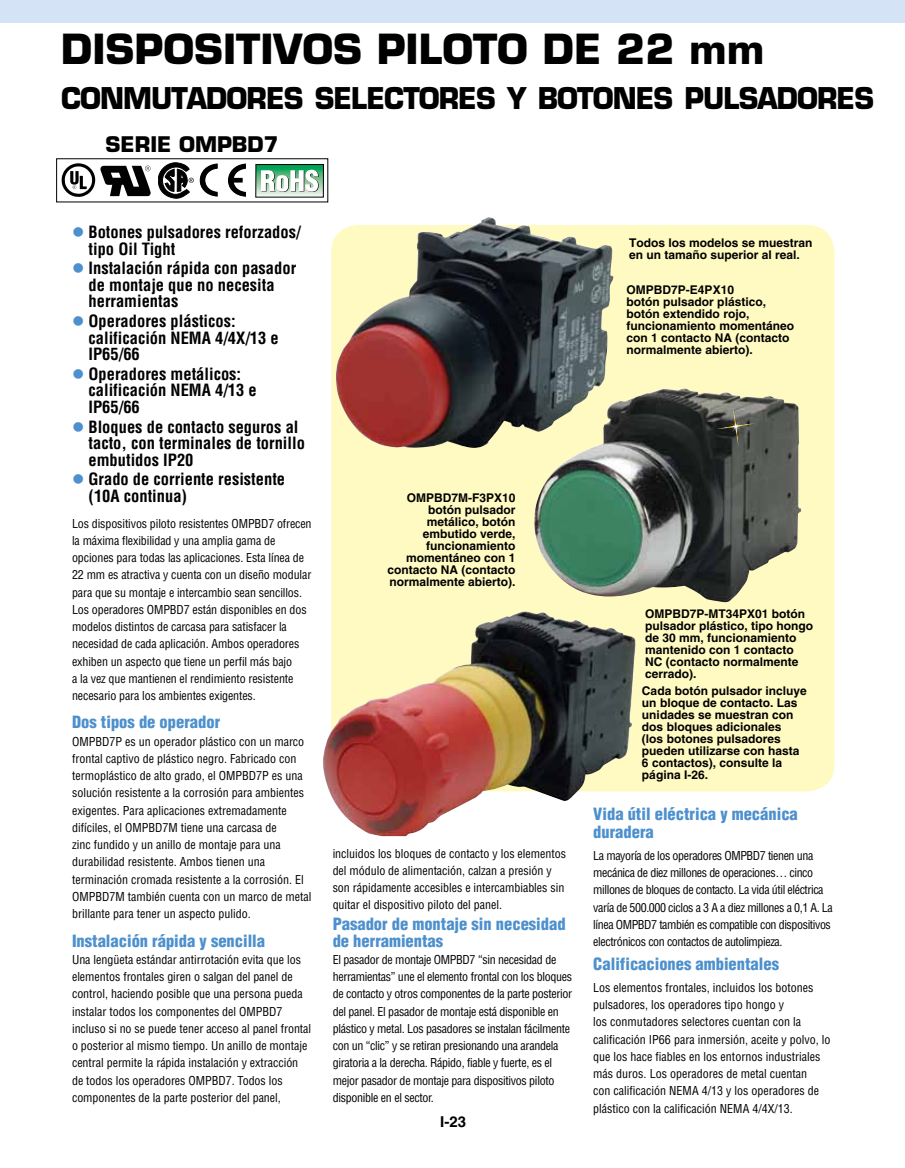
<style>
.page{position:relative;width:905px;height:1168px;background:#fff}
.page>*{position:absolute;margin:0;border:0;box-sizing:border-box;transform-origin:0 0}
.t1{font:700 40.5px "Eurostile CE";color:#000}
.t2{font:700 29.25px "Eurostile CE";letter-spacing:-.035em;color:#000;scale:.94 1}
.t3{font:700 21px "Eurostile CE";color:#000}
.t4{font:700 condensed 16.5px/16.5px "Helvetica";color:#000}
.t5{font:900 condensed 16.5px/16.5px "Helvetica";color:#4d90cd}
.t6{font:700 15px "Helvetica";color:#000}
.t7{font:condensed 12px/17.2px "Helvetica";letter-spacing:-.005em;color:#000}
.t8{font:700 12px/12px "Helvetica";color:#000}
.t9{font:condensed 12px/17.2px "Helvetica";letter-spacing:-.025em;color:#000}
.t10{font:condensed 12px/17.2px "Helvetica";letter-spacing:-.035em;color:#000}
.s1{color:#4d90cd}
</style>
<div class="page">
<svg style="left:331px;top:225px;width:503px;height:566px;background:#e1deb0"></svg>
<img style="left:534px;top:389px;width:218px;height:213px">
<svg style="left:716px;top:408px;width:38px;height:38px"></svg>
<div style="left:0;top:0;width:904px;height:22px;background:#d4e3f5"></div>
<img style="left:323px;top:611px;width:249px;height:225px">
<img style="left:336px;top:220px;width:215px;height:228px">
<svg style="left:62px;top:163px;width:89px;height:34px"></svg>
<svg style="left:257px;top:166px;width:65px;height:29px"></svg>
<div style="left:255px;top:164px;width:69px;height:33px;border:1px solid #000"></div>
<svg style="left:261px;top:170px;width:58px;height:22px"></svg>
<svg style="left:158px;top:163px;width:88px;height:35px"></svg>
<h1 class="t1" style="left:61px;top:25px;width:704px">DISPOSITIVOS PILOTO de 22 mm</h1>
<h2 class="t2" style="left:61px;top:80px;width:866px">CONMUTADORES SELECTORES Y BOTONES PULSADORES</h2>
<h3 class="t3" style="left:105px;top:131px;width:175px">SERIE OMPBD7</h3>
<h3 class="t4" style="left:88px;top:224px;width:214px;text-indent:-16px"><span class="s1">●</span> Botones pulsadores reforzados/ tipo Oil Tight</h3>
<h3 class="t4" style="left:88px;top:260px;width:209px;text-indent:-16px"><span class="s1">●</span> Instalación rápida con pasador de montaje que no necesita herramientas</h3>
<h3 class="t4" style="left:88px;top:313px;width:192px;text-indent:-16px"><span class="s1">●</span> Operadores plásticos: calificación NEMA 4/4X/13 e<br>IP65/66</h3>
<h3 class="t4" style="left:88px;top:366px;width:170px;text-indent:-16px"><span class="s1">●</span> Operadores metálicos: calificación NEMA 4/13 e<br>IP65/66</h3>
<h3 class="t4" style="left:88px;top:418px;width:218px;text-indent:-16px"><span class="s1">●</span> Bloques de contacto seguros al tacto, con terminales de tornillo embutidos IP20</h3>
<h3 class="t4" style="left:88px;top:471px;width:198px;text-indent:-16px"><span class="s1">●</span> Grado de corriente resistente (10A continua)</h3>
<p class="t7" style="left:72px;top:514px;width:241px">Los dispositivos piloto resistentes OMPBD7 ofrecen la máxima flexibilidad y una amplia gama de opciones para todas las aplicaciones. Esta línea de 22 mm es atractiva y cuenta con un diseño modular para que su montaje e intercambio sean sencillos.<br>Los operadores OMPBD7 están disponibles en dos modelos distintos de carcasa para satisfacer la necesidad de cada aplicación. Ambos operadores exhiben un aspecto que tiene un perfil más bajo<br>a la vez que mantienen el rendimiento resistente necesario para los ambientes exigentes.</p>
<h3 class="t5" style="left:72px;top:714px;width:150px">Dos tipos de operador</h3>
<p class="t7" style="left:72px;top:732px;width:241px">OMPBD7P es un operador plástico con un marco frontal captivo de plástico negro. Fabricado con termoplástico de alto grado, el OMPBD7P es una solución resistente a la corrosión para ambientes exigentes. Para aplicaciones extremadamente difíciles, el OMPBD7M tiene una carcasa de<br>zinc fundido y un anillo de montaje para una durabilidad resistente. Ambos tienen una terminación cromada resistente a la corrosión. El OMPBD7M también cuenta con un marco de metal brillante para tener un aspecto pulido.</p>
<h3 class="t5" style="left:72px;top:932px;width:194px">Instalación rápida y sencilla</h3>
<p class="t7" style="left:72px;top:951px;width:241px">Una lengüeta estándar antirrotación evita que los elementos frontales giren o salgan del panel de control, haciendo posible que una persona pueda instalar todos los componentes del OMPBD7 incluso si no se puede tener acceso al panel frontal o posterior al mismo tiempo. Un anillo de montaje central permite la rápida instalación y extracción de todos los operadores OMPBD7. Todos los componentes de la parte posterior del panel,</p>
<p class="t8" style="left:629px;top:236px;width:185px">Todos los modelos se muestran en un tamaño superior al real.</p>
<p class="t8" style="left:626px;top:284px;width:169px">OMPBD7P-E4PX10<br>botón pulsador plástico, botón extendido rojo, funcionamiento momentáneo con 1 contacto NA (contacto normalmente abierto).</p>
<p class="t8" style="left:387px;top:492px;width:130px;text-align:right">OMPBD7M-F3PX10 botón pulsador metálico, botón embutido verde, funcionamiento momentáneo con 1 contacto NA (contacto normalmente abierto).</p>
<p class="t7" style="left:333px;top:844px;width:235px">incluidos los bloques de contacto y los elementos del módulo de alimentación, calzan a presión y son rápidamente accesibles e intercambiables sin quitar el dispositivo piloto del panel.</p>
<h3 class="t5" style="left:333px;top:916px;width:234px">Pasador de montaje sin necesidad de herramientas</h3>
<p class="t9" style="left:333px;top:951px;width:241px">El pasador de montaje OMPBD7 “sin necesidad de herramientas” une el elemento frontal con los bloques de contacto y otros componentes de la parte posterior del panel. El pasador de montaje está disponible en plástico y metal. Los pasadores se instalan fácilmente con un “clic” y se retiran presionando una arandela giratoria a la derecha. Rápido, fiable y fuerte, es el mejor pasador de montaje para dispositivos piloto disponible en el sector.</p>
<p class="t6" style="left:440px;top:1112px;width:27px">I-23</p>
<p class="t8" style="left:645px;top:608px;width:170px">OMPBD7P-MT34PX01 botón pulsador plástico, tipo hongo de 30 mm, funcionamiento mantenido con 1 contacto<br>NC (contacto normalmente cerrado).</p>
<p class="t8" style="left:642px;top:685px;width:166px">Cada botón pulsador incluye un bloque de contacto. Las unidades se muestran con dos bloques adicionales<br>(los botones pulsadores pueden utilizarse con hasta<br>6 contactos), consulte la página I-26.</p>
<h3 class="t5" style="left:593px;top:805px;width:206px;line-height:18px">Vida útil eléctrica y mecánica duradera</h3>
<p class="t10" style="left:593px;top:847px;width:241px">La mayoría de los operadores OMPBD7 tienen una mecánica de diez millones de operaciones… cinco millones de bloques de contacto. La vida útil eléctrica varía de 500.000 ciclos a 3 A a diez millones a 0,1 A. La línea OMPBD7 también es compatible con dispositivos electrónicos con contactos de autolimpieza.</p>
<h3 class="t5" style="left:593px;top:955px;width:187px">Calificaciones ambientales</h3>
<p class="t7" style="left:593px;top:979px;width:238px">Los elementos frontales, incluidos los botones pulsadores, los operadores tipo hongo y<br>los conmutadores selectores cuentan con la calificación IP66 para inmersión, aceite y polvo, lo que los hace fiables en los entornos industriales más duros. Los operadores de metal cuentan<br>con calificación NEMA 4/13 y los operadores de plástico con la calificación NEMA 4/4X/13.</p>
</div>
